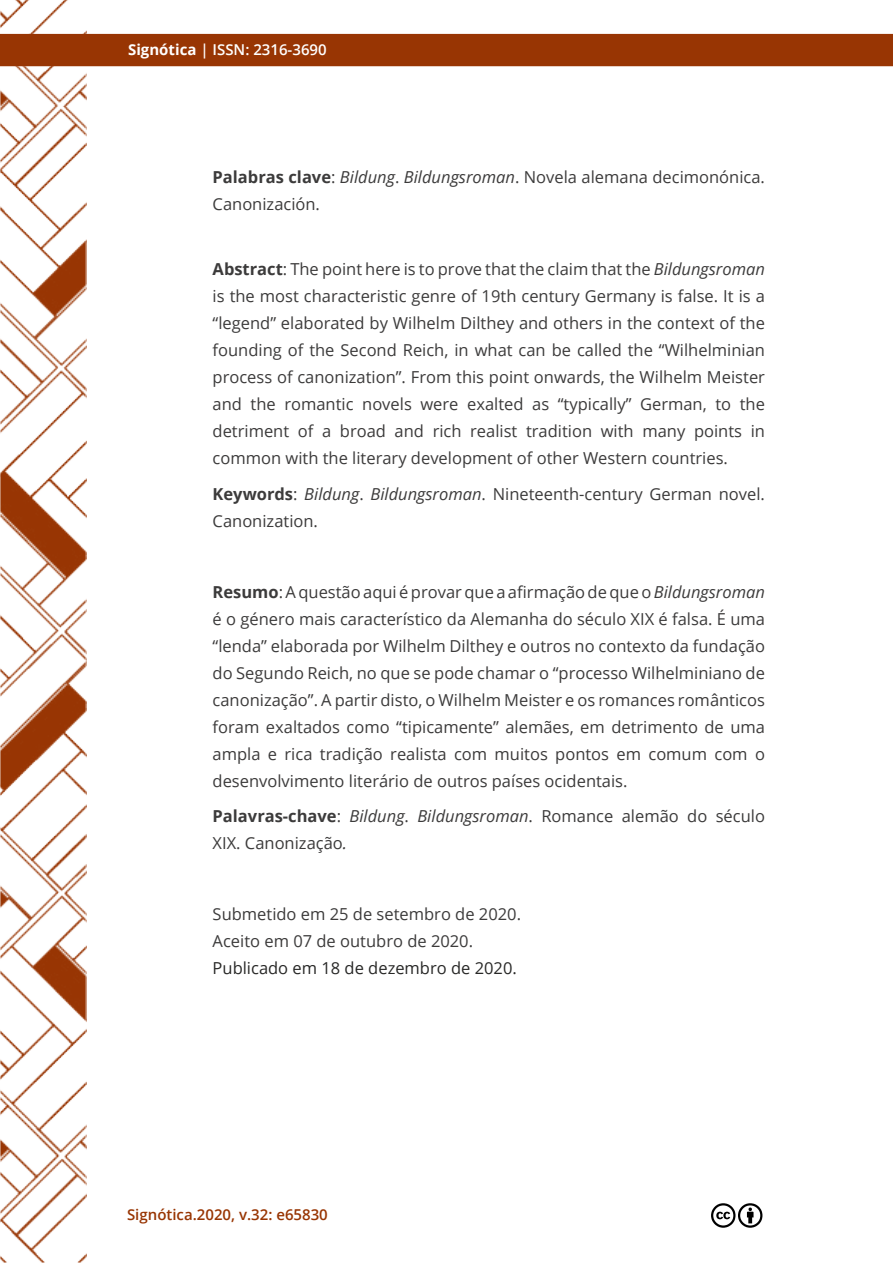
<style>
.page{position:relative;width:893px;height:1263px;background:#fff}
.page>*{position:absolute;margin:0;border:0;box-sizing:border-box;transform-origin:0 0}
.t1{font:16.5px/27px "Open Sans";color:#3c3b3b}
.t2{font:16.5px "Open Sans";color:#282827}
.t3{font:600 15px "Open Sans";color:#983503}
.t4{font:600 15px "Open Sans";color:#fff}
.s1{font-weight:700}
.s2{font-style:italic}
</style>
<div class="page">
<img style="left:0;top:0;width:87px;height:1263px">
<div style="left:0;top:34px;width:893px;height:32px;background:#983503"></div>
<svg style="left:711px;top:1203px;width:52px;height:25px"></svg>
<p class="t4" style="left:128px;top:39px;width:200px"><span class="s1">Signótica</span> | ISSN: 2316-3690</p>
<p class="t1" style="left:213px;top:163px;width:554px"><span class="s1">Palabras clave</span>: <span class="s2">Bildung</span>. <span class="s2">Bildungsroman</span>. Novela alemana decimonónica.<br>Canonización.</p>
<p class="t1" style="left:213px;top:255px;width:554px;text-align:justify"><span class="s1">Abstract</span>: The point here is to prove that the claim that the <span class="s2">Bildungsroman </span>is the most characteristic genre of 19th century Germany is false. It is a “legend” elaborated by Wilhelm Dilthey and others in the context of the founding of the Second Reich, in what can be called the “Wilhelminian process of canonization”. From this point onwards, the Wilhelm Meister and the romantic novels were exalted as “typically” German, to the detriment of a broad and rich realist tradition with many points in common with the literary development of other Western countries.</p>
<p class="t1" style="left:213px;top:480px;width:554px"><span class="s1">Keywords</span>: <span class="s2">Bildung</span>. <span class="s2">Bildungsroman</span>. Nineteenth-century German novel.<br>Canonization.</p>
<p class="t1" style="left:213px;top:578px;width:554px;text-align:justify"><span class="s1">Resumo</span>: A questão aqui é provar que a afirmação de que o <span class="s2">Bildungsroman </span>é o género mais característico da Alemanha do século XIX é falsa. É uma “lenda” elaborada por Wilhelm Dilthey e outros no contexto da fundação do Segundo Reich, no que se pode chamar o “processo Wilhelminiano de canonização”. A partir disto, o Wilhelm Meister e os romances românticos foram exaltados como “tipicamente” alemães, em detrimento de uma ampla e rica tradição realista com muitos pontos em comum com o desenvolvimento literário de outros países ocidentais.</p>
<p class="t1" style="left:213px;top:802px;width:554px"><span class="s1">Palavras-chave</span>: <span class="s2">Bildung</span>. <span class="s2">Bildungsroman</span>. Romance alemão do século<br>XIX. Canonização<span class="s2">.</span></p>
<p class="t1" style="left:213px;top:900px;width:310px">Submetido em 25 de setembro de 2020.<br>Aceito em 07 de outubro de 2020.</p>
<p class="t2" style="left:213px;top:957px;width:306px">Publicado em 18 de dezembro de 2020.</p>
<p class="t3" style="left:127px;top:1205px;width:202px">Signótica.2020, v.32: e65830</p>
</div>
